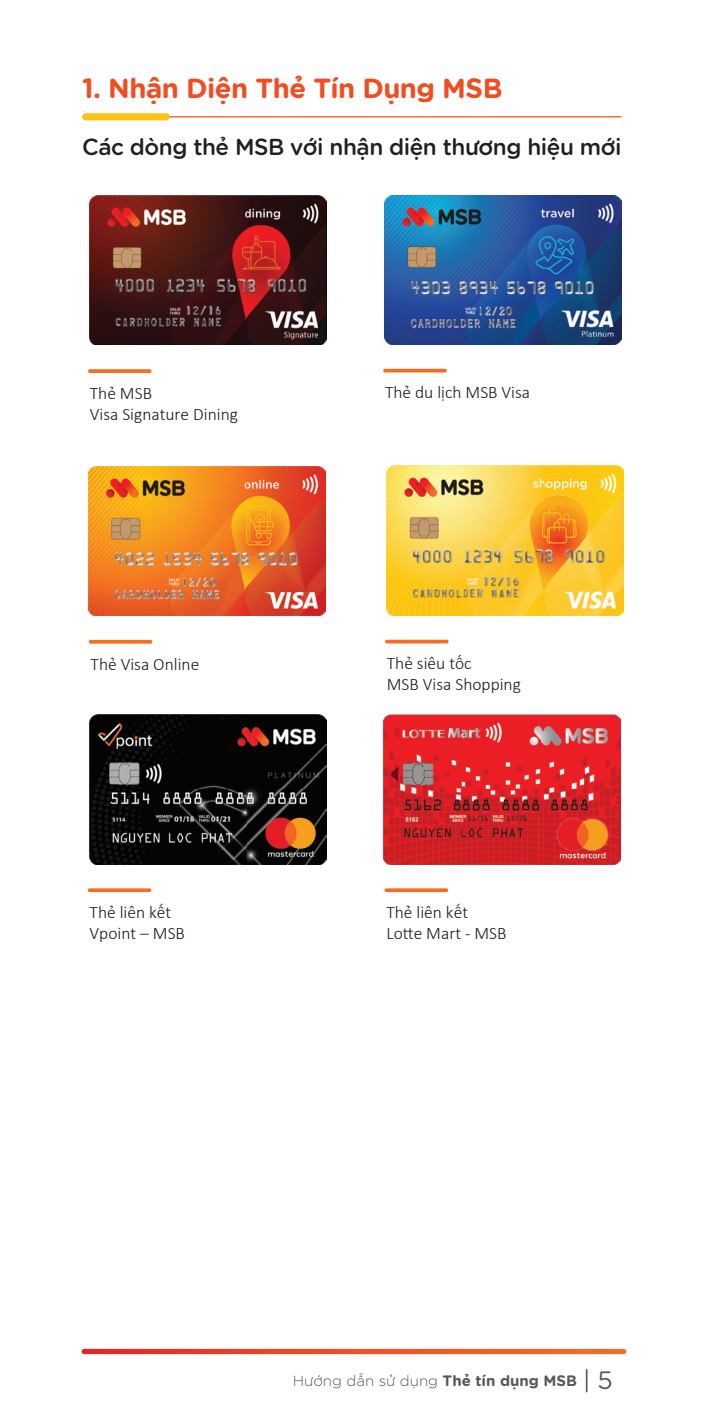
<style>
.page{position:relative;width:709px;height:1418px;background:#fff}
.page>*{position:absolute;margin:0;border:0;box-sizing:border-box;transform-origin:0 0}
.t1{font:700 27.5px "SVN Gotham Rounded";letter-spacing:-.02em;color:#f04d22}
.t2{font:500 22.5px "SVN Gotham Rounded";letter-spacing:-.02em;color:#231f20}
.t3{font:300 17.5px/21px "Calibri";color:#1b1b19}
.t4{font:300 15px "SVN Gotham Rounded";color:#58595b}
.s1{font-weight:700}
.s2{font-weight:400;font-size:25px}
</style>
<div class="page">
<svg style="left:90px;top:888px;width:60px;height:4px"></svg>
<svg style="left:386px;top:888px;width:60px;height:4px"></svg>
<hr style="left:385px;top:369px;width:60px;height:3px;background:#f36e21">
<hr style="left:91px;top:640px;width:60px;height:3px;background:#f36e21">
<hr style="left:137px;top:116px;width:484px;height:1px;background:#f04d22">
<div style="left:82px;top:113px;width:88px;height:7px;background:#fec210;border-radius:4px"></div>
<img style="left:384px;top:195px;width:237px;height:149px">
<svg style="left:387px;top:639px;width:60px;height:4px"></svg>
<img style="left:89px;top:466px;width:236px;height:149px">
<img style="left:386px;top:466px;width:237px;height:149px">
<svg style="left:90px;top:369px;width:60px;height:4px"></svg>
<img style="left:89px;top:195px;width:237px;height:150px">
<svg style="left:586px;top:1369px;width:1px;height:23px"></svg>
<svg style="left:82px;top:1348px;width:544px;height:5px"></svg>
<img style="left:89px;top:714px;width:237px;height:150px">
<img style="left:384px;top:714px;width:236px;height:150px">
<h1 class="t1" style="left:82px;top:66px;width:422px">1. Nhận Diện Thẻ Tín Dụng MSB</h1>
<p class="t2" style="left:82px;top:129px;width:541px">Các dòng thẻ MSB với nhận diện thương hiệu mới</p>
<p class="t3" style="left:90px;top:382px;width:150px">Thẻ MSB<br>Visa Signature Dining</p>
<p class="t3" style="left:91px;top:653px;width:110px">Thẻ Visa Online</p>
<p class="t3" style="left:385px;top:382px;width:147px">Thẻ du lịch MSB Visa</p>
<p class="t3" style="left:387px;top:653px;width:136px">Thẻ siêu tốc<br>MSB Visa Shopping</p>
<p class="t3" style="left:90px;top:901px;width:97px">Thẻ liên kết<br>Vpoint – MSB</p>
<p class="t3" style="left:386px;top:901px;width:122px">Thẻ liên kết<br>Lotte Mart - MSB</p>
<p class="t4" style="left:293px;top:1369px;width:321px">Hướng dẫn sử dụng <span class="s1">Thẻ tín dụng MSB</span> <span class="s2">5</span></p>
</div>
